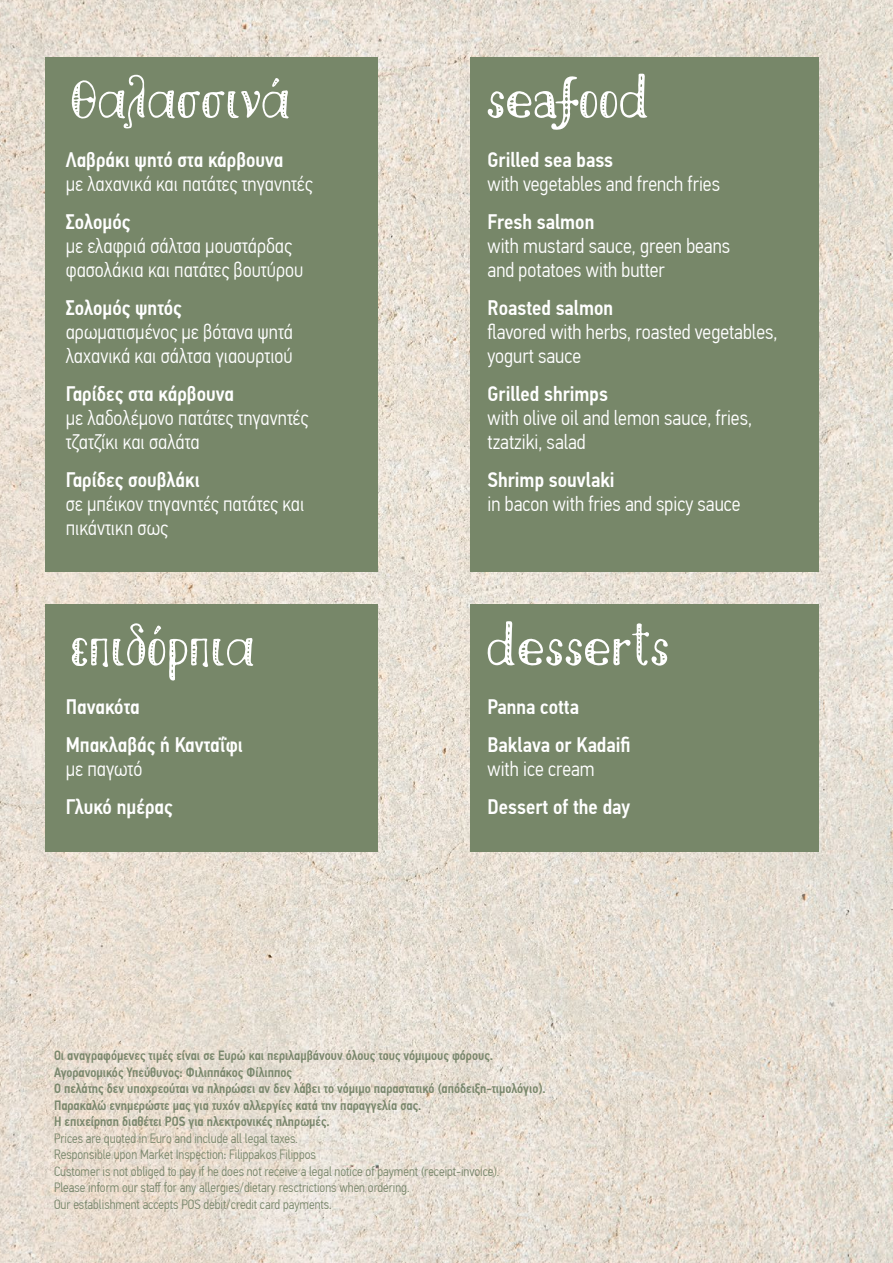
<style>
.page{position:relative;width:893px;height:1263px;background:#fff}
.page>*{position:absolute;margin:0;border:0;box-sizing:border-box;transform-origin:0 0}
.t1{font:76.35px "Nikolaidis Hand";color:#fff}
.t2{font:300 21px/24px "PF Din Text Cond Pro";color:#fff}
.t3{font:500 21px/38.1px "PF Din Text Cond Pro";color:#fff}
.t4{font:500 13.5px/16.5px "PF Din Text Cond Pro";color:#79876c}
.t5{font:300 13.5px/16.5px "PF Din Text Cond Pro";color:#79876c}
</style>
<div class="page">
<img style="left:0;top:0;width:893px;height:1263px">
<div style="left:470px;top:57px;width:349px;height:515px;background:#778769"></div>
<div style="left:45px;top:57px;width:333px;height:515px;background:#778769"></div>
<div style="left:470px;top:604px;width:349px;height:248px;background:#778769"></div>
<div style="left:45px;top:604px;width:333px;height:248px;background:#778769"></div>
<h1 class="t1" style="left:70px;top:67px;width:221px">Θαλασσινά</h1>
<p class="t3" style="left:66px;top:141px;width:219px">Λαβράκι ψητό στα κάρβουνα</p>
<p class="t2" style="left:66px;top:172px;width:248px">με λαχανικά και πατάτες τηγανητές</p>
<p class="t3" style="left:66px;top:203px;width:66px">Σολομός</p>
<p class="t2" style="left:66px;top:234px;width:239px">με ελαφριά σάλτσα μουστάρδας φασολάκια και πατάτες βουτύρου</p>
<p class="t3" style="left:66px;top:289px;width:118px">Σολομός ψητός</p>
<p class="t2" style="left:66px;top:320px;width:229px">αρωματισμένος με βότανα ψητά λαχανικά και σάλτσα γιαουρτιού</p>
<p class="t3" style="left:66px;top:375px;width:170px">Γαρίδες στα κάρβουνα</p>
<p class="t2" style="left:66px;top:406px;width:244px">με λαδολέμονο πατάτες τηγανητές τζατζίκι και σαλάτα</p>
<p class="t3" style="left:66px;top:461px;width:136px">Γαρίδες σουβλάκι</p>
<p class="t2" style="left:66px;top:492px;width:240px">σε μπέικον τηγανητές πατάτες και πικάντικη σως</p>
<h1 class="t1" style="left:70px;top:615px;width:186px">επιδόρπια</h1>
<p class="t3" style="left:66px;top:688px;width:179px">Πανακότα<br>Μπακλαβάς ή Κανταΐφι</p>
<p class="t2" style="left:66px;top:757px;width:78px">με παγωτό</p>
<p class="t3" style="left:66px;top:788px;width:108px">Γλυκό ημέρας</p>
<h1 class="t1" style="left:486px;top:67px;width:165px">seafood</h1>
<p class="t3" style="left:488px;top:141px;width:127px">Grilled sea bass</p>
<p class="t2" style="left:488px;top:172px;width:234px">with vegetables and french fries</p>
<p class="t3" style="left:488px;top:203px;width:108px">Fresh salmon</p>
<p class="t2" style="left:488px;top:234px;width:244px">with mustard sauce, green beans and potatoes with butter</p>
<p class="t3" style="left:488px;top:289px;width:127px">Roasted salmon</p>
<p class="t2" style="left:488px;top:320px;width:291px">flavored with herbs, roasted vegetables, yogurt sauce</p>
<p class="t3" style="left:488px;top:375px;width:122px">Grilled shrimps</p>
<p class="t2" style="left:488px;top:406px;width:266px">with olive oil and lemon sauce, fries, tzatziki, salad</p>
<p class="t3" style="left:488px;top:461px;width:128px">Shrimp souvlaki</p>
<p class="t2" style="left:488px;top:492px;width:255px">in bacon with fries and spicy sauce</p>
<h1 class="t1" style="left:486px;top:615px;width:185px">desserts</h1>
<p class="t3" style="left:488px;top:688px;width:145px">Panna cotta<br>Baklava or Kadaifi</p>
<p class="t2" style="left:488px;top:757px;width:109px">with ice cream</p>
<p class="t3" style="left:488px;top:788px;width:144px">Dessert of the day</p>
<p class="t4" style="left:54px;top:1048px;width:493px">Οι αναγραφόμενες τιμές είναι σε Ευρώ και περιλαμβάνουν όλους τους νόμιμους φόρους.<br>Αγορανομικός Υπεύθυνος: Φιλιππάκος Φίλιππος<br>Ο πελάτης δεν υποχρεούται να πληρώσει αν δεν λάβει το νόμιμο παραστατικό (απόδειξη-τιμολόγιο).<br>Παρακαλώ ενημερώστε μας για τυχόν αλλεργίες κατά την παραγγελία σας.<br>Η επιχείρηση διαθέτει POS για ηλεκτρονικές πληρωμές.</p>
<p class="t5" style="left:54px;top:1130px;width:447px">Prices are quoted in Euro and include all legal taxes.<br>Responsible upon Market Inspection: Filippakos Filippos<br>Customer is not obliged to pay if he does not receive a legal notice of payment (receipt-invoice).<br>Please inform our staff for any allergies/dietary resctrictions when ordering.<br>Our establishment accepts POS debit/credit card payments.</p>
</div>
